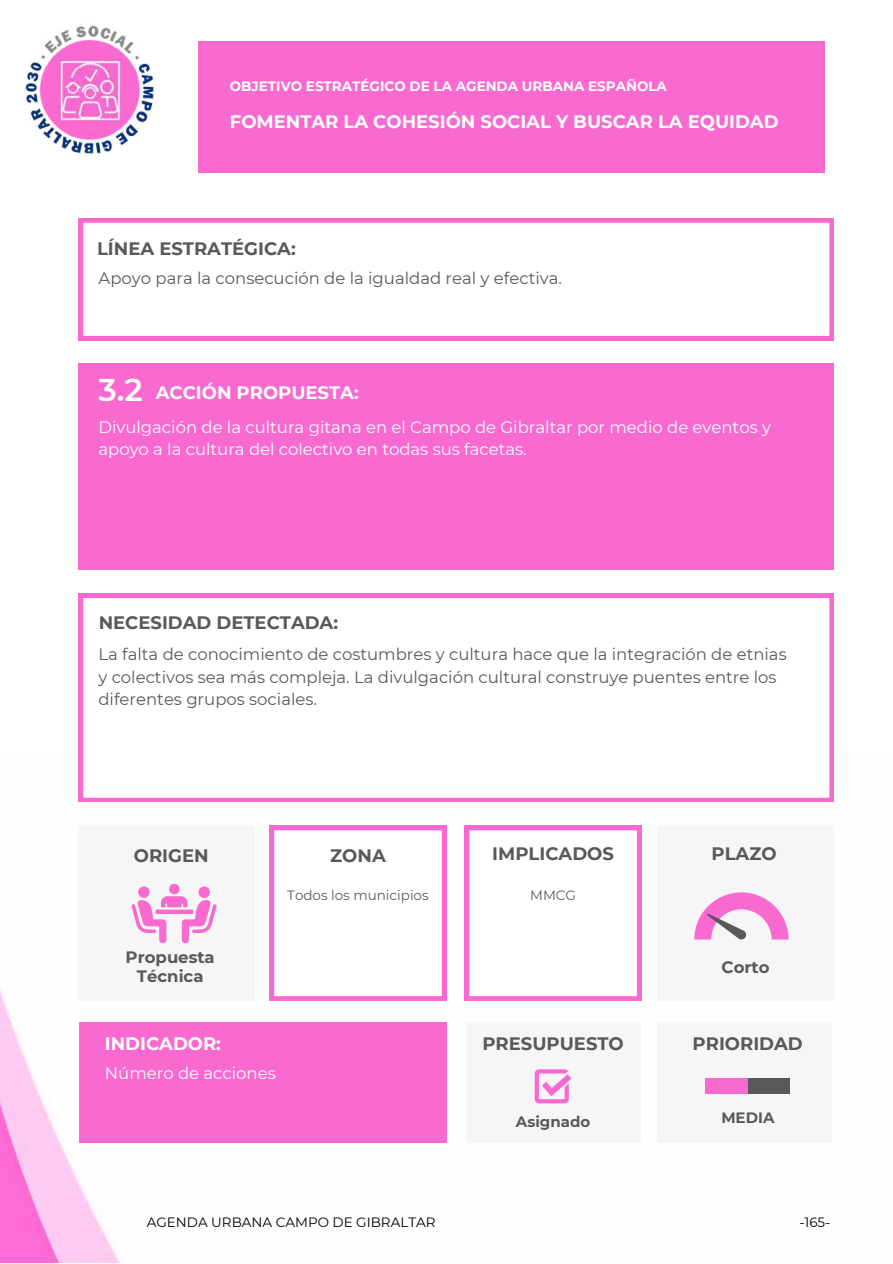
<style>
.page{position:relative;width:893px;height:1264px;background:#fff}
.page>*{position:absolute;margin:0;border:0;box-sizing:border-box;transform-origin:0 0}
.t1{font:600 31.5px "Montserrat";color:#fff}
.t2{font:700 18px "Montserrat";color:#595959}
.t3{font:700 18px "Montserrat";color:#fff}
.t4{font:16.5px/22.5px "Montserrat";color:#595959}
.t5{font:16.5px/22.5px "Montserrat";color:#fff}
.t6{font:700 16.5px/19px "Montserrat";color:#595959;text-align:center}
.t7{font:700 15px "Montserrat";color:#595959}
.t8{font:700 13.5px "Montserrat";color:#fff}
.t9{font:13.5px "Montserrat";color:#000}
.t10{font:13.5px "Montserrat";color:#595959}
</style>
<div class="page">
<img style="left:0;top:754px;width:834px;height:508px">
<div style="left:198px;top:41px;width:626px;height:132px;background:#f96ad1"></div>
<div style="left:79px;top:363px;width:754px;height:207px;background:#f96ad1"></div>
<svg style="left:79px;top:218px;width:754px;height:122px"></svg>
<svg style="left:79px;top:593px;width:754px;height:208px"></svg>
<div style="left:78px;top:825px;width:177px;height:175px;background:#f6f6f6"></div>
<div style="left:657px;top:825px;width:176px;height:175px;background:#f6f6f6"></div>
<svg style="left:694px;top:892px;width:94px;height:47px"></svg>
<div style="left:79px;top:1022px;width:367px;height:120px;background:#f96ad1"></div>
<div style="left:465px;top:1022px;width:175px;height:120px;background:#f6f6f6"></div>
<div style="left:657px;top:1022px;width:175px;height:120px;background:#f6f6f6"></div>
<div style="left:705px;top:1078px;width:84px;height:15px;background:#595959"></div>
<div style="left:705px;top:1078px;width:42px;height:15px;background:#f96ad1"></div>
<svg style="left:465px;top:825px;width:176px;height:175px"></svg>
<svg style="left:270px;top:825px;width:176px;height:175px"></svg>
<img style="left:24px;top:24px;width:130px;height:130px">
<svg style="left:534px;top:1069px;width:37px;height:33px"></svg>
<svg style="left:131px;top:896px;width:86px;height:47px"></svg>
<div style="left:198px;top:886px;width:12px;height:12px;background:#f96ad1;border-radius:50%"></div>
<div style="left:138px;top:886px;width:12px;height:12px;background:#f96ad1;border-radius:50%"></div>
<div style="left:169px;top:883px;width:11px;height:11px;background:#f96ad1;border-radius:50%"></div>
<p class="t8" style="left:230px;top:78px;width:438px">OBJETIVO ESTRATÉGICO DE LA AGENDA URBANA ESPAÑOLA</p>
<p class="t3" style="left:230px;top:111px;width:550px">FOMENTAR LA COHESIÓN SOCIAL Y BUSCAR LA EQUIDAD</p>
<p class="t2" style="left:97px;top:237px;width:200px">LÍNEA ESTRATÉGICA:</p>
<p class="t4" style="left:99px;top:266px;width:465px">Apoyo para la consecución de la igualdad real y efectiva.</p>
<h1 class="t1" style="left:98px;top:370px;width:46px">3.2</h1>
<p class="t3" style="left:156px;top:382px;width:204px">ACCIÓN PROPUESTA:</p>
<p class="t5" style="left:98px;top:415px;width:674px">Divulgación de la cultura gitana en el Campo de Gibraltar por medio de eventos y apoyo a la cultura del colectivo en todas sus facetas.</p>
<p class="t2" style="left:99px;top:611px;width:241px">NECESIDAD DETECTADA:</p>
<p class="t4" style="left:98px;top:643px;width:689px">La falta de conocimiento de costumbres y cultura hace que la integración de etnias y colectivos sea más compleja. La divulgación cultural construye puentes entre los diferentes grupos sociales.</p>
<p class="t2" style="left:134px;top:844px;width:76px">ORIGEN</p>
<p class="t6" style="left:126px;top:947px;width:91px">Propuesta<br>Técnica</p>
<p class="t2" style="left:330px;top:844px;width:57px">ZONA</p>
<p class="t2" style="left:492px;top:842px;width:123px">IMPLICADOS</p>
<p class="t2" style="left:711px;top:842px;width:67px">PLAZO</p>
<p class="t2" style="left:325px;top:877px;width:57px">ZONA</p>
<p class="t10" style="left:287px;top:887px;width:143px">Todos los municipios</p>
<p class="t10" style="left:530px;top:887px;width:47px">MMCG</p>
<p class="t6" style="left:721px;top:957px;width:49px">Corto</p>
<p class="t3" style="left:105px;top:1032px;width:118px">INDICADOR:</p>
<p class="t5" style="left:105px;top:1061px;width:172px">Número de acciones</p>
<p class="t2" style="left:482px;top:1032px;width:143px">PRESUPUESTO</p>
<p class="t2" style="left:692px;top:1032px;width:112px">PRIORIDAD</p>
<p class="t7" style="left:516px;top:1111px;width:76px">Asignado</p>
<p class="t7" style="left:721px;top:1108px;width:55px">MEDIA</p>
<p class="t9" style="left:147px;top:1213px;width:290px">AGENDA URBANA CAMPO DE GIBRALTAR</p>
<p class="t9" style="left:799px;top:1213px;width:33px">-165-</p>
</div>
